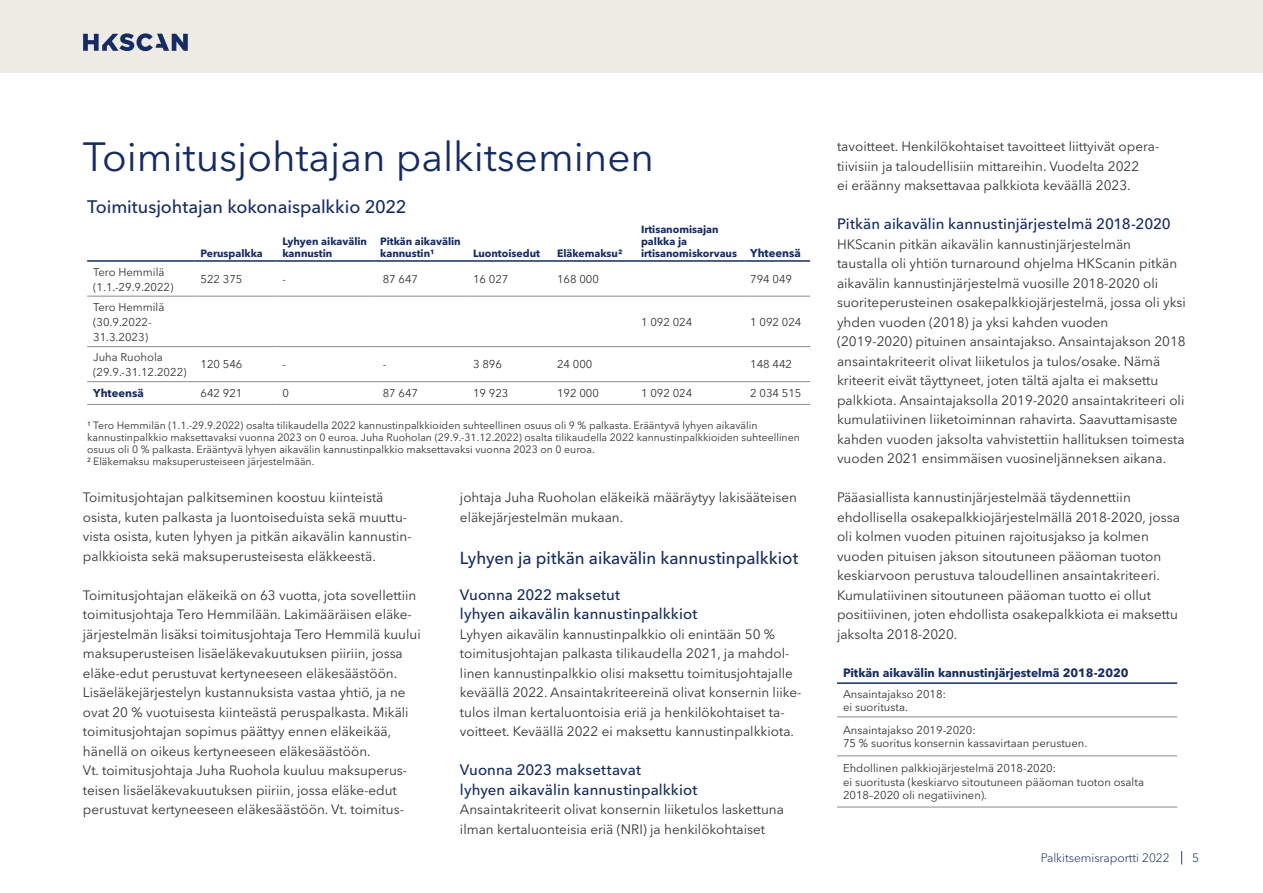
<style>
.page{position:relative;width:1263px;height:893px;background:#fff}
.page>*{position:absolute;margin:0;border:0;box-sizing:border-box;transform-origin:0 0}
.t1{font:40.5px "Avenir Next LT Pro";color:#152b62}
.t2{font:500 18px "Avenir Next LT Pro";letter-spacing:-.005em;color:#152b62}
.t3{font:500 17.25px "Avenir Next LT Pro";color:#152b62}
.t4{font:500 15px/19.5px "Avenir Next LT Pro";letter-spacing:.005em;color:#152b62}
.t5{font:13.5px/19.5px "Avenir Next LT Pro";color:#333}
.t6{font:700 12px "Avenir Next LT Pro";color:#152b62}
.t7{font:300 12px "Avenir Next LT Pro";color:#152b62}
.t8{font:11.25px/13.5px "Avenir Next LT Pro";color:#333}
.t9{font:700 11.25px "Avenir Next LT Pro";color:#152b62}
.t10{font:10.5px/12px "Avenir Next LT Pro";color:#333}
.t11{font:700 10.5px/12px "Avenir Next LT Pro";color:#152b62}
.s1{font-size:11.25px}
</style>
<div class="page">
<hr style="left:837px;top:717px;width:340px;height:1px;background:#8b8b8d">
<hr style="left:837px;top:756px;width:340px;height:1px;background:#8b8b8d">
<hr style="left:837px;top:807px;width:340px;height:1px;background:#8b8b8d">
<hr style="left:837px;top:682px;width:340px;height:2px;background:#152b62">
<hr style="left:87px;top:296px;width:108px;height:1px;background:#8b8b8d">
<hr style="left:195px;top:296px;width:81px;height:1px;background:#8b8b8d">
<hr style="left:276px;top:296px;width:98px;height:1px;background:#8b8b8d">
<hr style="left:374px;top:296px;width:93px;height:1px;background:#8b8b8d">
<hr style="left:467px;top:296px;width:84px;height:1px;background:#8b8b8d">
<hr style="left:551px;top:296px;width:84px;height:1px;background:#8b8b8d">
<hr style="left:635px;top:296px;width:109px;height:1px;background:#8b8b8d">
<hr style="left:744px;top:296px;width:66px;height:1px;background:#8b8b8d">
<hr style="left:87px;top:346px;width:108px;height:1px;background:#8b8b8d">
<hr style="left:195px;top:346px;width:81px;height:1px;background:#8b8b8d">
<hr style="left:276px;top:346px;width:98px;height:1px;background:#8b8b8d">
<hr style="left:374px;top:346px;width:93px;height:1px;background:#8b8b8d">
<hr style="left:467px;top:346px;width:84px;height:1px;background:#8b8b8d">
<hr style="left:551px;top:346px;width:84px;height:1px;background:#8b8b8d">
<hr style="left:635px;top:346px;width:109px;height:1px;background:#8b8b8d">
<hr style="left:744px;top:346px;width:66px;height:1px;background:#8b8b8d">
<hr style="left:87px;top:381px;width:108px;height:1px;background:#8b8b8d">
<hr style="left:195px;top:381px;width:81px;height:1px;background:#8b8b8d">
<hr style="left:276px;top:381px;width:98px;height:1px;background:#8b8b8d">
<hr style="left:374px;top:381px;width:93px;height:1px;background:#8b8b8d">
<hr style="left:467px;top:381px;width:84px;height:1px;background:#8b8b8d">
<hr style="left:551px;top:381px;width:84px;height:1px;background:#8b8b8d">
<hr style="left:635px;top:381px;width:109px;height:1px;background:#8b8b8d">
<hr style="left:744px;top:381px;width:66px;height:1px;background:#8b8b8d">
<hr style="left:87px;top:404px;width:108px;height:1px;background:#8b8b8d">
<hr style="left:195px;top:404px;width:81px;height:1px;background:#8b8b8d">
<hr style="left:276px;top:404px;width:98px;height:1px;background:#8b8b8d">
<hr style="left:374px;top:404px;width:93px;height:1px;background:#8b8b8d">
<hr style="left:467px;top:404px;width:84px;height:1px;background:#8b8b8d">
<hr style="left:551px;top:404px;width:84px;height:1px;background:#8b8b8d">
<hr style="left:635px;top:404px;width:109px;height:1px;background:#8b8b8d">
<hr style="left:744px;top:404px;width:66px;height:1px;background:#8b8b8d">
<hr style="left:87px;top:260px;width:108px;height:2px;background:#152b62">
<hr style="left:195px;top:260px;width:81px;height:2px;background:#152b62">
<hr style="left:276px;top:260px;width:98px;height:2px;background:#152b62">
<hr style="left:374px;top:260px;width:93px;height:2px;background:#152b62">
<hr style="left:467px;top:260px;width:84px;height:2px;background:#152b62">
<hr style="left:551px;top:260px;width:84px;height:2px;background:#152b62">
<hr style="left:635px;top:260px;width:109px;height:2px;background:#152b62">
<hr style="left:744px;top:260px;width:66px;height:2px;background:#152b62">
<div style="left:0;top:0;width:1263px;height:73px;background:#eeebe5"></div>
<svg style="left:1181px;top:851px;width:1px;height:13px"></svg>
<svg style="left:83px;top:33px;width:105px;height:18px"></svg>
<h1 class="t1" style="left:83px;top:133px;width:573px">Toimitusjohtajan palkitseminen</h1>
<h2 class="t2" style="left:87px;top:195px;width:321px">Toimitusjohtajan kokonaispalkkio 2022</h2>
<p class="t11" style="left:201px;top:247px;width:64px">Peruspalkka</p>
<p class="t11" style="left:282px;top:235px;width:86px">Lyhyen aikavälin kannustin</p>
<p class="t11" style="left:380px;top:235px;width:82px">Pitkän aikavälin kannustin¹</p>
<p class="t11" style="left:473px;top:247px;width:68px">Luontoisedut</p>
<p class="t11" style="left:557px;top:247px;width:67px">Eläkemaksu²</p>
<p class="t11" style="left:641px;top:223px;width:161px">Irtisanomisajan<br>palkka ja<br>irtisanomiskorvaus <span class="s1">Yhteensä</span></p>
<p class="t8" style="left:93px;top:264px;width:82px;line-height:15px">Tero Hemmilä (1.1.-29.9.2022)</p>
<p class="t8" style="left:201px;top:272px;width:43px">522 375</p>
<p class="t8" style="left:282px;top:272px;width:4px">-</p>
<p class="t8" style="left:383px;top:272px;width:37px">87 647</p>
<p class="t8" style="left:473px;top:272px;width:37px">16 027</p>
<p class="t8" style="left:557px;top:272px;width:43px">168 000</p>
<p class="t8" style="left:750px;top:272px;width:43px">794 049</p>
<p class="t8" style="left:93px;top:299px;width:73px;line-height:15px">Tero Hemmilä (30.9.2022-<br>31.3.2023)</p>
<p class="t8" style="left:641px;top:315px;width:53px">1 092 024</p>
<p class="t8" style="left:750px;top:315px;width:53px">1 092 024</p>
<p class="t8" style="left:93px;top:349px;width:95px;line-height:15px">Juha Ruohola (29.9.-31.12.2022)</p>
<p class="t8" style="left:201px;top:358px;width:43px">120 546</p>
<p class="t8" style="left:282px;top:358px;width:4px">-</p>
<p class="t8" style="left:473px;top:358px;width:30px">3 896</p>
<p class="t8" style="left:557px;top:358px;width:37px">24 000</p>
<p class="t8" style="left:750px;top:358px;width:43px">148 442</p>
<p class="t9" style="left:93px;top:386px;width:52px">Yhteensä</p>
<p class="t8" style="left:200px;top:387px;width:43px">642 921</p>
<p class="t8" style="left:282px;top:387px;width:8px">0</p>
<p class="t8" style="left:383px;top:387px;width:37px">87 647</p>
<p class="t8" style="left:473px;top:387px;width:37px">19 923</p>
<p class="t8" style="left:557px;top:387px;width:43px">192 000</p>
<p class="t8" style="left:641px;top:387px;width:53px">1 092 024</p>
<p class="t8" style="left:750px;top:387px;width:53px">2 034 515</p>
<p class="t10" style="left:87px;top:419px;width:714px">¹ Tero Hemmilän (1.1.-29.9.2022) osalta tilikaudella 2022 kannustinpalkkioiden suhteellinen osuus oli 9 % palkasta. Erääntyvä lyhyen aikavälin kannustinpalkkio maksettavaksi vuonna 2023 on 0 euroa. Juha Ruoholan (29.9.-31.12.2022) osalta tilikaudella 2022 kannustinpalkkioiden suhteellinen osuus oli 0 % palkasta. Erääntyvä lyhyen aikavälin kannustinpalkkio maksettavaksi vuonna 2023 on 0 euroa.<br>² Eläkemaksu maksuperusteiseen järjestelmään.</p>
<p class="t5" style="left:83px;top:488px;width:330px">Toimitusjohtajan palkitseminen koostuu kiinteistä osista, kuten palkasta ja luontoiseduista sekä muuttu-‑ vista osista, kuten lyhyen ja pitkän aikavälin kannustin&shy;palkkioista sekä maksuperusteisesta eläkkeestä.</p>
<p class="t5" style="left:83px;top:585px;width:339px">Toimitusjohtajan eläkeikä on 63 vuotta, jota sovellettiin toimitusjohtaja Tero Hemmilään. Lakimääräisen eläke&shy;järjestelmän lisäksi toimitusjohtaja Tero Hemmilä kuului maksuperusteisen lisäeläkevakuutuksen piiriin, jossa eläke-edut perustuvat kertyneeseen eläkesäästöön.<br>Lisäeläkejärjestelyn kustannuksista vastaa yhtiö, ja ne ovat 20 % vuotuisesta kiinteästä peruspalkasta. Mikäli toimitusjohtajan sopimus päättyy ennen eläkeikää, hänellä on oikeus kertyneeseen eläkesäästöön.<br>Vt. toimitusjohtaja Juha Ruohola kuuluu maksuperus-‑ teisen lisäeläkevakuutuksen piiriin, jossa eläke-edut perustuvat kertyneeseen eläkesäästöön. Vt. toimitus-</p>
<p class="t5" style="left:460px;top:488px;width:338px">johtaja Juha Ruoholan eläkeikä määräytyy lakisääteisen eläkejärjestelmän mukaan.</p>
<p class="t3" style="left:460px;top:547px;width:340px">Lyhyen ja pitkän aikavälin kannustinpalkkiot</p>
<p class="t4" style="left:460px;top:585px;width:239px">Vuonna 2022 maksetut<br>lyhyen aikavälin kannustinpalkkiot</p>
<p class="t5" style="left:460px;top:624px;width:342px">Lyhyen aikavälin kannustinpalkkio oli enintään 50 % toimitusjohtajan palkasta tilikaudella 2021, ja mahdol-‑ linen kannustinpalkkio olisi maksettu toimitusjohtajalle keväällä 2022. Ansaintakriteereinä olivat konsernin liike‑ tulos ilman kertaluontoisia eriä ja henkilökohtaiset ta-‑ voitteet. Keväällä 2022 ei maksettu kannustinpalkkiota.</p>
<p class="t4" style="left:460px;top:760px;width:239px">Vuonna 2023 maksettavat<br>lyhyen aikavälin kannustinpalkkiot</p>
<p class="t5" style="left:460px;top:800px;width:325px">Ansaintakriteerit olivat konsernin liiketulos laskettuna ilman kertaluonteisia eriä (NRI) ja henkilökohtaiset</p>
<p class="t5" style="left:837px;top:137px;width:322px">tavoitteet. Henkilökohtaiset tavoitteet liittyivät opera‑ tiivisiin ja taloudellisiin mittareihin. Vuodelta 2022<br>ei eräänny maksettavaa palkkiota keväällä 2023.</p>
<p class="t4" style="left:837px;top:214px;width:335px">Pitkän aikavälin kannustinjärjestelmä 2018-2020</p>
<p class="t5" style="left:837px;top:234px;width:350px">HKScanin pitkän aikavälin kannustinjärjestelmän<br>taustalla oli yhtiön turnaround ohjelma HKScanin pitkän aikavälin kannustinjärjestelmä vuosille 2018-2020 oli suoriteperusteinen osakepalkkiojärjestelmä, jossa oli yksi yhden vuoden (2018) ja yksi kahden vuoden (2019-2020) pituinen ansaintajakso. Ansaintajakson 2018 ansaintakriteerit olivat liiketulos ja tulos/osake. Nämä kriteerit eivät täyttyneet, joten tältä ajalta ei maksettu palkkiota. Ansaintajaksolla 2019-2020 ansaintakriteeri oli kumulatiivinen liiketoiminnan rahavirta. Saavuttamisaste kahden vuoden jaksolta vahvistettiin hallituksen toimesta vuoden 2021 ensimmäisen vuosineljänneksen aikana.</p>
<p class="t5" style="left:837px;top:488px;width:344px">Pääasiallista kannustinjärjestelmää täydennettiin ehdollisella osakepalkkiojärjestelmällä 2018-2020, jossa oli kolmen vuoden pituinen rajoitusjakso ja kolmen vuoden pituisen jakson sitoutuneen pääoman tuoton keskiarvoon perustuva taloudellinen ansaintakriteeri.<br>Kumulatiivinen sitoutuneen pääoman tuotto ei ollut positiivinen, joten ehdollista osakepalkkiota ei maksettu jaksolta 2018-2020.</p>
<p class="t6" style="left:843px;top:666px;width:287px">Pitkän aikavälin kannustinjärjestelmä 2018-2020</p>
<p class="t8" style="left:843px;top:687px;width:104px">Ansaintajakso 2018: ei suoritusta.</p>
<p class="t8" style="left:843px;top:723px;width:246px">Ansaintajakso 2019-2020:<br>75 % suoritus konsernin kassavirtaan perustuen.</p>
<p class="t8" style="left:843px;top:762px;width:302px">Ehdollinen palkkiojärjestelmä 2018-2020:<br>ei suoritusta (keskiarvo sitoutuneen pääoman tuoton osalta<br>2018–2020 oli negatiivinen).</p>
<p class="t7" style="left:1041px;top:851px;width:130px">Palkitsemisraportti 2022</p>
<p class="t7" style="left:1192px;top:851px;width:8px">5</p>
</div>
